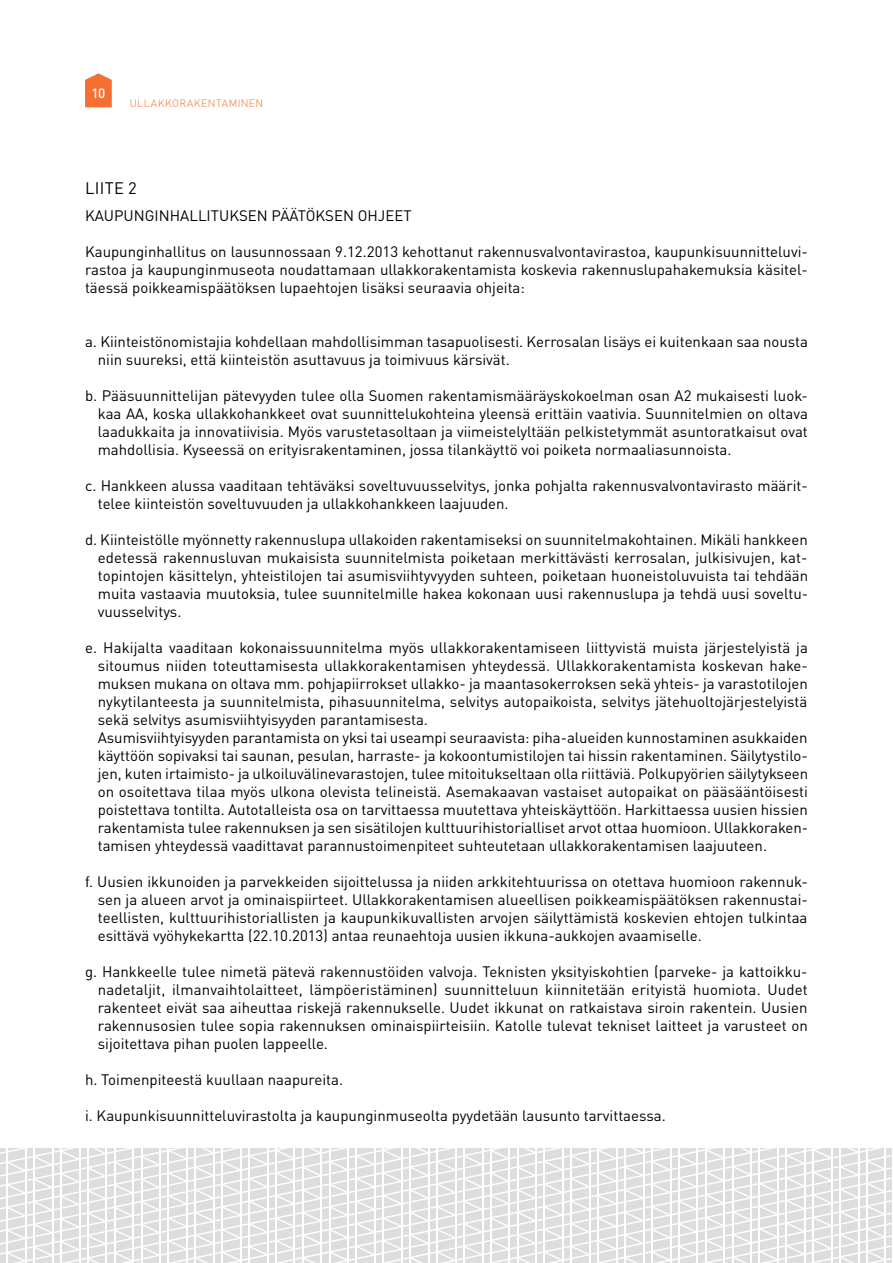
<style>
.page{position:relative;width:893px;height:1263px;background:#fff}
.page>*{position:absolute;margin:0;border:0;box-sizing:border-box;transform-origin:0 0}
.t1{font:16.5px "DINOT";letter-spacing:.025em;color:#000}
.t2{font:15px/18px "DINOT";color:#000;text-align:justify}
.t3{font:500 13.5px "DINOT";color:#fff}
.t4{font:300 10.5px "DINOT";letter-spacing:.045em;color:#f37032}
</style>
<div class="page">
<svg style="left:0;top:1148px;width:892px;height:115px"></svg>
<svg style="left:85px;top:73px;width:27px;height:34px"></svg>
<p class="t3" style="left:91px;top:84px;width:16px">10</p>
<p class="t4" style="left:130px;top:97px;width:135px">ULLAKKORAKENTAMINEN</p>
<p class="t1" style="left:85px;top:178px;width:53px">LIITE 2</p>
<p class="t2" style="left:85px;top:206px;width:328px">KAUPUNGINHALLITUKSEN PÄÄTÖKSEN OHJEET</p>
<p class="t2" style="left:85px;top:242px;width:724px">Kaupunginhallitus on lausunnossaan 9.12.2013 kehottanut rakennusvalvontavirastoa, kaupunkisuunnitteluvi&shy;rastoa ja kaupunginmuseota noudattamaan ullakkorakentamista koskevia rakennuslupahakemuksia käsitel&shy;täessä poikkeamispäätöksen lupaehtojen lisäksi seuraavia ohjeita:</p>
<p class="t2" style="left:98px;top:332px;width:712px;text-indent:-13px">a. Kiinteistönomistajia kohdellaan mahdollisimman tasapuolisesti. Kerrosalan lisäys ei kuitenkaan saa nousta niin suureksi, että kiinteistön asuttavuus ja toimivuus kärsivät.</p>
<p class="t2" style="left:98px;top:386px;width:712px;text-indent:-13px">b. Pääsuunnittelijan pätevyyden tulee olla Suomen rakentamismääräyskokoelman osan A2 mukaisesti luok&shy;kaa AA, koska ullakkohankkeet ovat suunnittelukohteina yleensä erittäin vaativia. Suunnitelmien on oltava laadukkaita ja innovatiivisia. Myös varustetasoltaan ja viimeistelyltään pelkistetymmät asuntoratkaisut ovat mahdollisia. Kyseessä on erityisrakentaminen, jossa tilankäyttö voi poiketa normaaliasunnoista.</p>
<p class="t2" style="left:98px;top:476px;width:712px;text-indent:-13px">c. Hankkeen alussa vaaditaan tehtäväksi soveltuvuusselvitys, jonka pohjalta rakennusvalvontavirasto määrit&shy;telee kiinteistön soveltuvuuden ja ullakkohankkeen laajuuden.</p>
<p class="t2" style="left:98px;top:530px;width:712px;text-indent:-13px">d. Kiinteistölle myönnetty rakennuslupa ullakoiden rakentamiseksi on suunnitelmakohtainen. Mikäli hankkeen edetessä rakennusluvan mukaisista suunnitelmista poiketaan merkittävästi kerrosalan, julkisivujen, kat&shy;topintojen käsittelyn, yhteistilojen tai asumisviihtyvyyden suhteen, poiketaan huoneistoluvuista tai tehdään muita vastaavia muutoksia, tulee suunnitelmille hakea kokonaan uusi rakennuslupa ja tehdä uusi soveltu&shy;vuusselvitys.</p>
<p class="t2" style="left:98px;top:638px;width:712px;text-align:left;text-indent:-13px">e. Hakijalta vaaditaan kokonaissuunnitelma myös ullakkorakentamiseen liittyvistä muista järjestelyistä ja sitoumus niiden toteuttamisesta ullakkorakentamisen yhteydessä. Ullakkorakentamista koskevan hake&shy;muksen mukana on oltava mm. pohjapiirrokset ullakko- ja maantasokerroksen sekä yhteis- ja varastotilojen nykytilanteesta ja suunnitelmista, pihasuunnitelma, selvitys autopaikoista, selvitys jätehuoltojärjestelyistä sekä selvitys asumisviihtyisyyden parantamisesta.<br>Asumisviihtyisyyden parantamista on yksi tai useampi seuraavista: piha-alueiden kunnostaminen asukkaiden käyttöön sopivaksi tai saunan, pesulan, harraste- ja kokoontumistilojen tai hissin rakentaminen. Säilytystilo&shy;jen, kuten irtaimisto- ja ulkoiluvälinevarastojen, tulee mitoitukseltaan olla riittäviä. Polkupyörien säilytykseen on osoitettava tilaa myös ulkona olevista telineistä. Asemakaavan vastaiset autopaikat on pääsääntöisesti poistettava tontilta. Autotalleista osa on tarvittaessa muutettava yhteiskäyttöön. Harkittaessa uusien hissien rakentamista tulee rakennuksen ja sen sisätilojen kulttuurihistorialliset arvot ottaa huomioon. Ullakkoraken&shy;tamisen yhteydessä vaadittavat parannustoimenpiteet suhteutetaan ullakkorakentamisen laajuuteen.</p>
<p class="t2" style="left:98px;top:872px;width:712px;text-indent:-13px">f. Uusien ikkunoiden ja parvekkeiden sijoittelussa ja niiden arkkitehtuurissa on otettava huomioon rakennuk&shy;sen ja alueen arvot ja ominaispiirteet. Ullakkorakentamisen alueellisen poikkeamispäätöksen rakennustai&shy;teellisten, kulttuurihistoriallisten ja kaupunkikuvallisten arvojen säilyttämistä koskevien ehtojen tulkintaa esittävä vyöhykekartta (22.10.2013) antaa reunaehtoja uusien ikkuna-aukkojen avaamiselle.</p>
<p class="t2" style="left:98px;top:962px;width:712px;text-indent:-13px">g. Hankkeelle tulee nimetä pätevä rakennustöiden valvoja. Teknisten yksityiskohtien (parveke- ja kattoikku&shy;nadetaljit, ilmanvaihtolaitteet, lämpöeristäminen) suunnitteluun kiinnitetään erityistä huomiota. Uudet rakenteet eivät saa aiheuttaa riskejä rakennukselle. Uudet ikkunat on ratkaistava siroin rakentein. Uusien rakennusosien tulee sopia rakennuksen ominaispiirteisiin. Katolle tulevat tekniset laitteet ja varusteet on sijoitettava pihan puolen lappeelle.</p>
<p class="t2" style="left:85px;top:1070px;width:260px">h. Toimenpiteestä kuullaan naapureita.</p>
<p class="t2" style="left:85px;top:1106px;width:582px">i. Kaupunkisuunnitteluvirastolta ja kaupunginmuseolta pyydetään lausunto tarvittaessa.</p>
</div>
